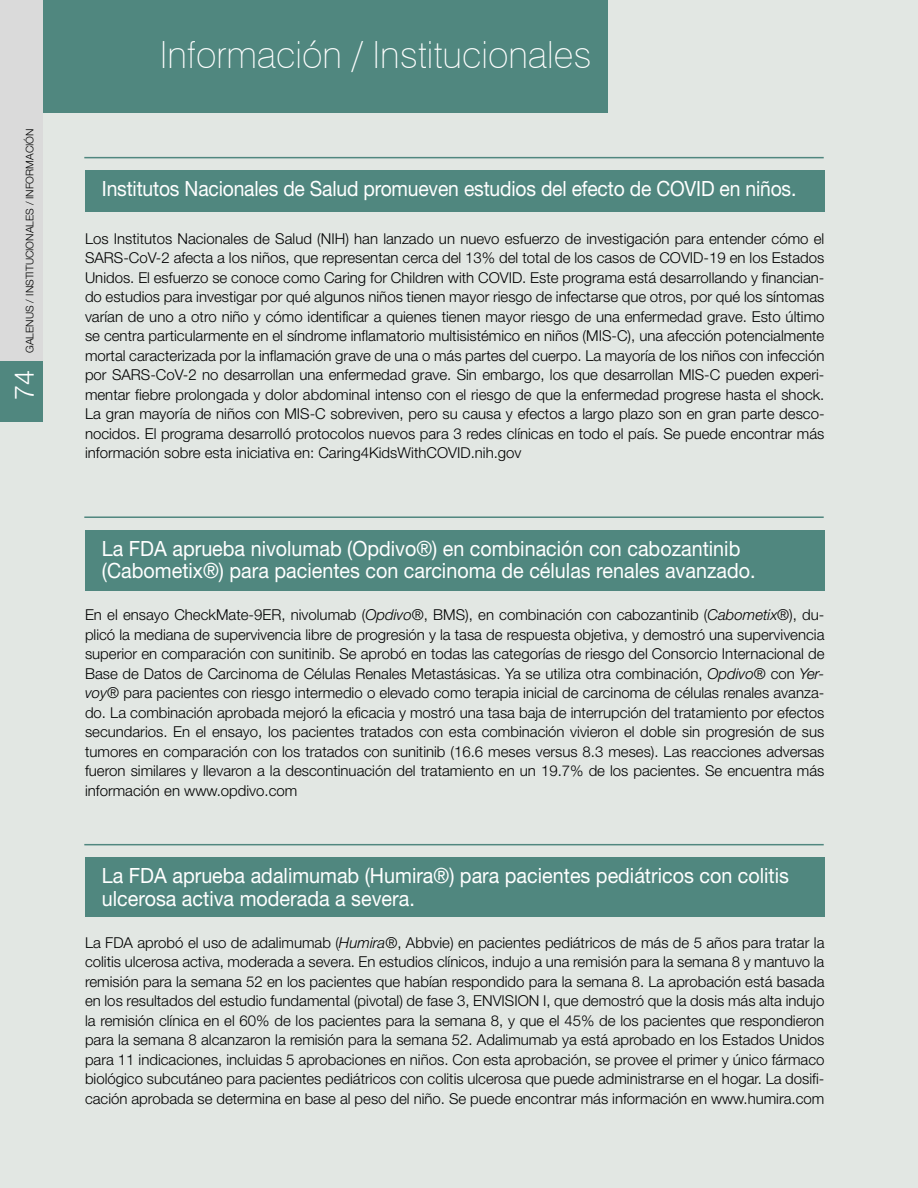
<style>
.page{position:relative;width:918px;height:1188px;background:#e2e7e3}
.page>*{position:absolute;margin:0;border:0;box-sizing:border-box;transform-origin:0 0}
.t1{font:100 37.5px "Swiss 721 BT";color:#fff}
.t2{font:300 27px "Helvetica Neue";color:#fff}
.t3{font:21px/22.5px "Helvetica Neue LT Std";color:#fff;scale:.94 1}
.t4{font:21px "Helvetica Neue LT Std";color:#fff;scale:.92 1}
.t5{font:300 15px/19.5px "Helvetica Neue";color:#000;text-align:justify}
.t6{font:300 10.5px "Helvetica Neue";color:#000}
.s1{font-style:italic}
</style>
<div class="page">
<div style="left:43px;top:0;width:565px;height:112px;background:#50877f"></div>
<hr style="left:84px;top:844px;width:740px;height:1px;background:#50877f">
<hr style="left:84px;top:516px;width:740px;height:2px;background:#50877f">
<div style="left:85px;top:858px;width:739px;height:59px;background:#50877f"></div>
<div style="left:85px;top:530px;width:739px;height:61px;background:#50877f"></div>
<hr style="left:917px;top:0;width:1px;height:112px;background:#50877f">
<hr style="left:84px;top:157px;width:740px;height:1px;background:#50877f">
<div style="left:85px;top:171px;width:739px;height:41px;background:#50877f"></div>
<div style="left:0;top:0;width:43px;height:412px;background:#dadada"></div>
<div style="left:0;top:361px;width:43px;height:61px;background:#50877f"></div>
<p class="t6" style="left:23px;top:353px;width:226px;rotate:-90deg">GALENUS / INSTITUCIONALES / INFORMACIÓN</p>
<h2 class="t2" style="left:8px;top:400px;width:32px;rotate:-90deg">74</h2>
<h1 class="t1" style="left:160px;top:32px;width:433px">Información / Institucionales</h1>
<h3 class="t4" style="left:102px;top:176px;width:756px">Institutos Nacionales de Salud promueven estudios del efecto de COVID en niños.</h3>
<p class="t5" style="left:85px;top:228px;width:741px">Los Institutos Nacionales de Salud (NIH) han lanzado un nuevo esfuerzo de investigación para entender cómo el SARS-CoV-2 afecta a los niños, que representan cerca del 13% del total de los casos de COVID-19 en los Estados Unidos. El esfuerzo se conoce como Caring for Children with COVID. Este programa está desarrollando y financian&shy;do estudios para investigar por qué algunos niños tienen mayor riesgo de infectarse que otros, por qué los síntomas varían de uno a otro niño y cómo identificar a quienes tienen mayor riesgo de una enfermedad grave. Esto último se centra particularmente en el síndrome inflamatorio multisistémico en niños (MIS-C), una afección potencialmente mortal caracterizada por la inflamación grave de una o más partes del cuerpo. La mayoría de los niños con infección por SARS-CoV-2 no desarrollan una enfermedad grave. Sin embargo, los que desarrollan MIS-C pueden experi&shy;mentar fiebre prolongada y dolor abdominal intenso con el riesgo de que la enfermedad progrese hasta el shock.<br>La gran mayoría de niños con MIS-C sobreviven, pero su causa y efectos a largo plazo son en gran parte desco&shy;nocidos. El programa desarrolló protocolos nuevos para 3 redes clínicas en todo el país. Se puede encontrar más información sobre esta iniciativa en: Caring4KidsWithCOVID.nih.gov</p>
<h3 class="t3" style="left:102px;top:537px;width:697px">La FDA aprueba nivolumab (Opdivo®) en combinación con cabozantinib (Cabometix®) para pacientes con carcinoma de células renales avanzado.</h3>
<p class="t5" style="left:85px;top:605px;width:741px">En el ensayo CheckMate-9ER, nivolumab (<span class="s1">Opdivo</span>®, BMS), en combinación con cabozantinib (<span class="s1">Cabometix</span>®), du&shy;plicó la mediana de supervivencia libre de progresión y la tasa de respuesta objetiva, y demostró una supervivencia superior en comparación con sunitinib. Se aprobó en todas las categorías de riesgo del Consorcio Internacional de Base de Datos de Carcinoma de Células Renales Metastásicas. Ya se utiliza otra combinación, <span class="s1">Opdivo</span>® con <span class="s1">Yer&shy;voy</span>® para pacientes con riesgo intermedio o elevado como terapia inicial de carcinoma de células renales avanza&shy;do. La combinación aprobada mejoró la eficacia y mostró una tasa baja de interrupción del tratamiento por efectos secundarios. En el ensayo, los pacientes tratados con esta combinación vivieron el doble sin progresión de sus tumores en comparación con los tratados con sunitinib (16.6 meses versus 8.3 meses). Las reacciones adversas fueron similares y llevaron a la descontinuación del tratamiento en un 19.7% de los pacientes. Se encuentra más información en www.opdivo.com</p>
<h3 class="t3" style="left:102px;top:864px;width:732px">La FDA aprueba adalimumab (Humira®) para pacientes pediátricos con colitis ulcerosa activa moderada a severa.</h3>
<p class="t5" style="left:85px;top:932px;width:741px">La FDA aprobó el uso de adalimumab (<span class="s1">Humira</span>®, Abbvie) en pacientes pediátricos de más de 5 años para tratar la colitis ulcerosa activa, moderada a severa. En estudios clínicos, indujo a una remisión para la semana 8 y mantuvo la remisión para la semana 52 en los pacientes que habían respondido para la semana 8. La aprobación está basada en los resultados del estudio fundamental (pivotal) de fase 3, ENVISION I, que demostró que la dosis más alta indujo la remisión clínica en el 60% de los pacientes para la semana 8, y que el 45% de los pacientes que respondieron para la semana 8 alcanzaron la remisión para la semana 52. Adalimumab ya está aprobado en los Estados Unidos para 11 indicaciones, incluidas 5 aprobaciones en niños. Con esta aprobación, se provee el primer y único fármaco biológico subcutáneo para pacientes pediátricos con colitis ulcerosa que puede administrarse en el hogar. La dosifi&shy;cación aprobada se determina en base al peso del niño. Se puede encontrar más información en www.humira.com</p>
</div>
